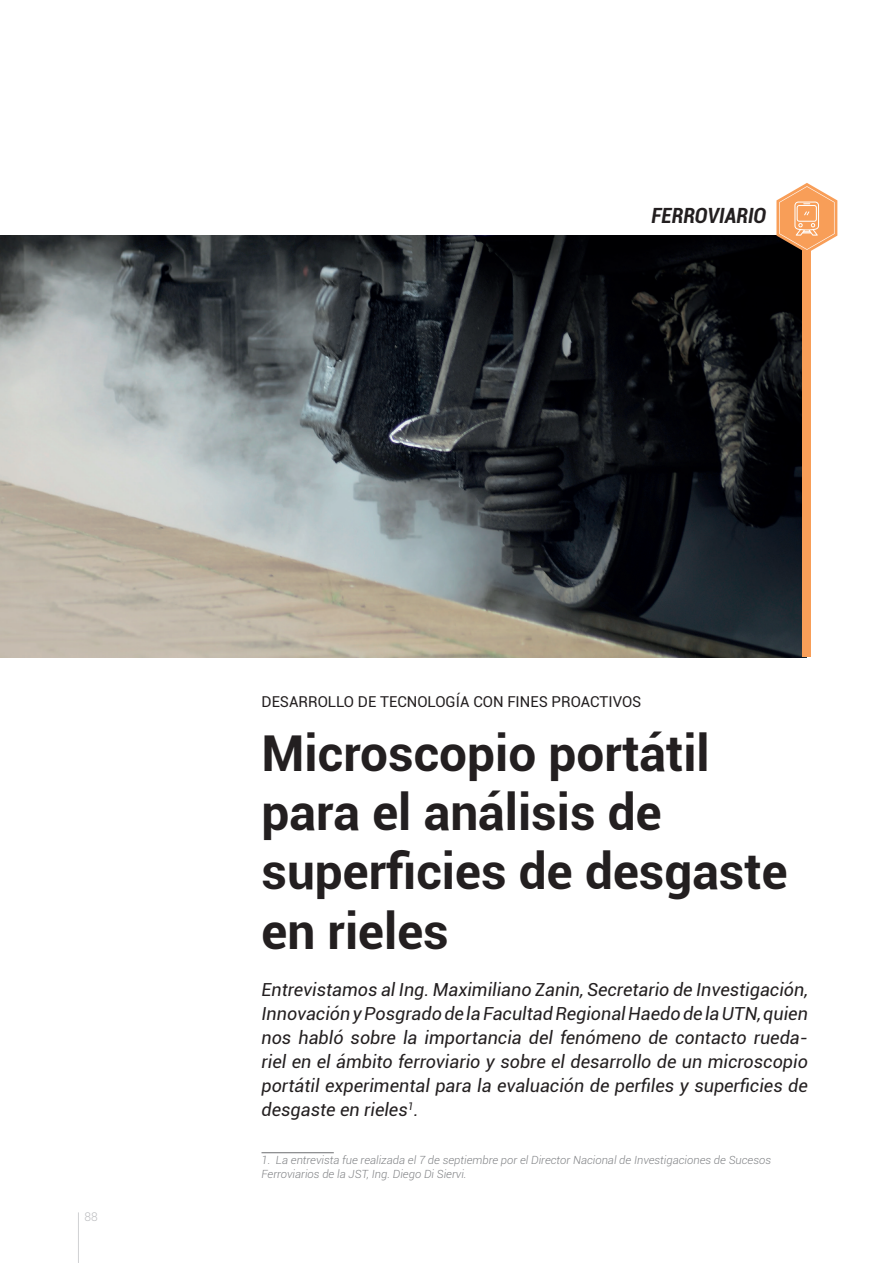
<style>
.page{position:relative;width:893px;height:1263px;background:#fff}
.page>*{position:absolute;margin:0;border:0;box-sizing:border-box;transform-origin:0 0}
.t1{font:700 49.5px/59.4px "Roboto";color:#231f20}
.t2{font:italic 700 condensed 21px "Roboto";color:#231f20}
.t3{font:italic 18px/24px "Roboto";color:#231f20;text-align:justify}
.t4{font:15px "Roboto";color:#231f20}
.t5{font:300 12px "Roboto";color:#bcbdc0}
.t6{font:italic 300 11.25px/13.5px "Roboto";color:#808285}
</style>
<div class="page">
<hr style="left:78px;top:1212px;width:1px;height:51px;background:#d1d2d4">
<img style="left:0;top:236px;width:802px;height:421px">
<div style="left:802px;top:239px;width:9px;height:418px;background:#f89e58"></div>
<svg style="left:776px;top:183px;width:61px;height:70px"></svg>
<hr style="left:261px;top:1152px;width:73px;height:1px;background:#6c6d70">
<p class="t2" style="left:651px;top:201px;width:116px">FERROVIARIO</p>
<p class="t5" style="left:85px;top:1209px;width:15px">88</p>
<p class="t4" style="left:261px;top:691px;width:381px">DESARROLLO DE TECNOLOGÍA CON FINES PROACTIVOS</p>
<h1 class="t1" style="left:261px;top:721px;width:528px">Microscopio portátil para el análisis de superficies de desgaste en rieles</h1>
<p class="t3" style="left:261px;top:976px;width:548px">Entrevistamos al Ing. Maximiliano Zanin, Secretario de Investigación, Innovación y Posgrado de la Facultad Regional Haedo de la UTN, quien nos habló sobre la importancia del fenómeno de contacto rueda&shy;riel en el ámbito ferroviario y sobre el desarrollo de un microscopio portátil experimental para la evaluación de perfiles y superficies de desgaste en rieles<sup>1</sup>.</p>
<p class="t6" style="left:261px;top:1153px;width:511px">1. La entrevista fue realizada el 7 de septiembre por el Director Nacional de Investigaciones de Sucesos<br>Ferroviarios de la JST, Ing. Diego Di Siervi.</p>
</div>
